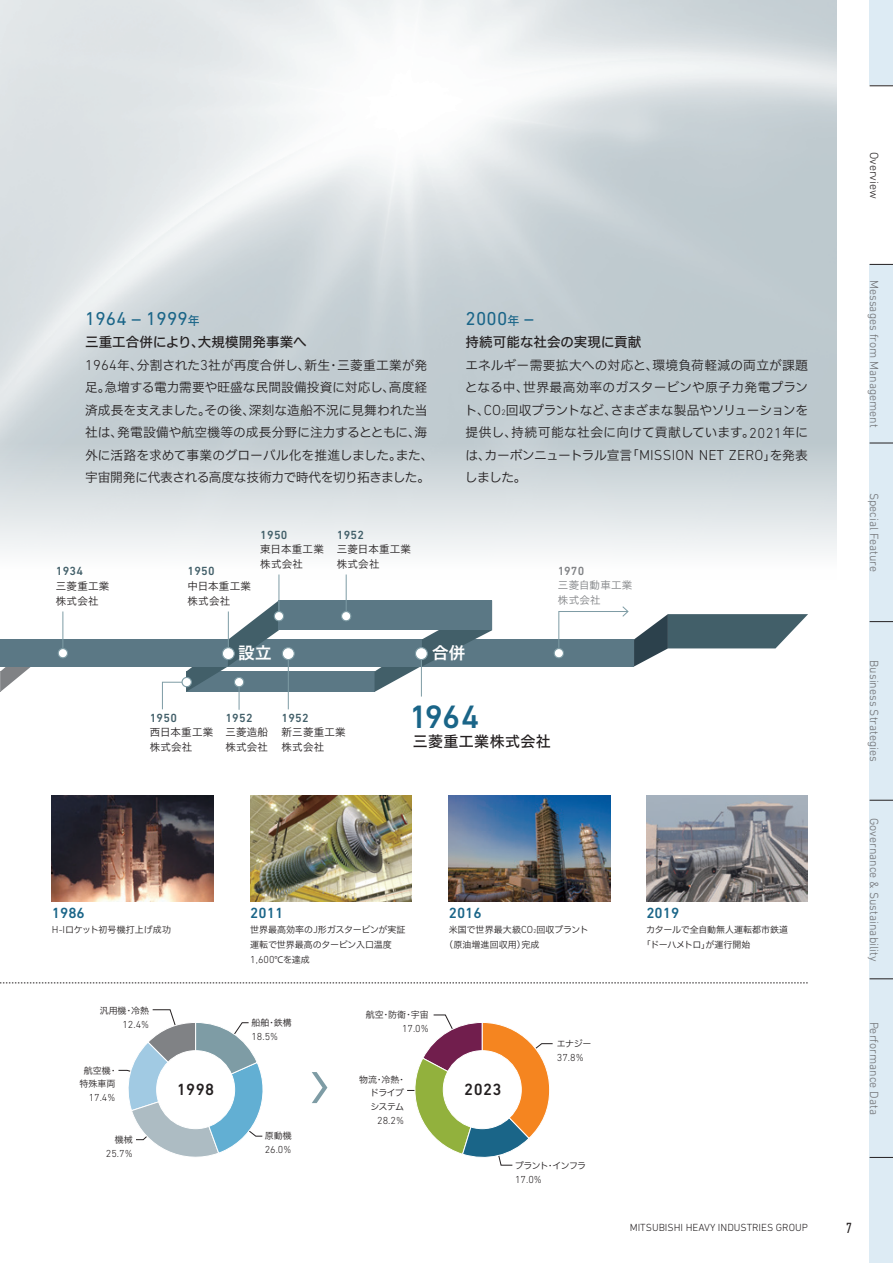
<style>
.page{position:relative;width:893px;height:1263px;background:#fff}
.page>*{position:absolute;margin:0;border:0;box-sizing:border-box;transform-origin:0 0}
.t1{font:500 33px "DIN Next LT Pro";color:#1a6588}
.t2{font:18.9px "DIN Next LT Pro";letter-spacing:.01em;color:#1a6588}
.t3{font:500 16.5px "DIN Next LT Pro";letter-spacing:.02em;color:#231f20}
.t4{font:16.5px "Hiragino UD Sans F Std N W6";color:#fff}
.t5{font:500 15px "DIN Next LT Pro";color:#1a6588}
.t6{font:15px "Hiragino UD Sans F Std N W5";letter-spacing:.025em;color:#231f20}
.t7{font:condensed 15px "DIN Next LT Pro";color:#231f20}
.t8{font:13.5px "Hiragino UD Sans F Std N W5";letter-spacing:.01em;color:#231f20}
.t9{font:12.75px/22.5px "Hiragino UD Sans F Std N W3";letter-spacing:-.005em;color:#231f20}
.t10{font:300 12px "DIN Next LT Pro";color:#6c6d70}
.t11{font:500 12px "DIN Next LT Pro";letter-spacing:.025em;color:#425f69}
.t12{font:300 12px "DIN Next LT Pro";color:#231f20}
.t13{font:500 12px "DIN Next LT Pro";color:#808285}
.t14{font:10.5px/15px "Hiragino UD Sans F Std N W3";letter-spacing:.025em;color:#231f20}
.t15{font:300 10.5px "DIN Next LT Pro";color:#231f20}
.t16{font:10.5px/15px "Hiragino UD Sans F Std N W3";letter-spacing:.025em;color:#808285}
.t17{font:300 10.35px "DIN Next LT Pro";color:#231f20}
.t18{font:9px/15px "Hiragino UD Sans F Std N W3";color:#231f20}
.t19{font:9px/13.5px "Hiragino UD Sans F Std N W3";letter-spacing:-.065em;color:#231f20}
.t20{font:9px "Hiragino UD Sans F Std N W3";letter-spacing:-.085em;color:#231f20}
.s1{font-family:"Hiragino UD Sans F Std N W5";font-size:12px}
.s2{font-family:"DIN Next LT Pro";font-weight:300;font-size:14.7px}
.s3{font-family:"DIN Next LT Pro";font-weight:300;font-size:8.1px}
.s4{font-family:"DIN Next LT Pro";font-weight:300;font-size:10.35px}
.s5{font-family:"Hiragino UD Sans F Std N W3";font-weight:400;font-size:9px}
.s6{font-family:"DIN Next LT Pro";font-weight:300;font-size:5.7px}
</style>
<div class="page">
<img style="left:52px;top:795px;width:161px;height:106px">
<img style="left:250px;top:795px;width:162px;height:106px">
<img style="left:449px;top:795px;width:161px;height:106px">
<img style="left:646px;top:795px;width:162px;height:106px">
<svg style="left:0;top:982px;width:808px;height:1px"></svg>
<svg style="left:312px;top:1072px;width:15px;height:31px"></svg>
<svg style="left:118px;top:1009px;width:145px;height:148px"></svg>
<div style="left:157px;top:1051px;width:78px;height:78px;background:#fff;border-radius:50%"></div>
<div style="left:156px;top:1050px;width:79px;height:79px;border:1px solid #fff;border-radius:50%"></div>
<svg style="left:407px;top:1014px;width:146px;height:151px"></svg>
<div style="left:443px;top:1051px;width:78px;height:78px;background:#fff;border-radius:50%"></div>
<div style="left:443px;top:1050px;width:79px;height:79px;border:1px solid #fff;border-radius:50%"></div>
<div style="left:186px;top:671px;width:189px;height:21px;background:#5b7885"></div>
<svg style="left:0;top:666px;width:31px;height:26px"></svg>
<div style="left:0;top:639px;width:634px;height:27px;background:#5b7885"></div>
<svg style="left:375px;top:630px;width:117px;height:62px"></svg>
<div style="left:279px;top:600px;width:213px;height:30px;background:#5b7885"></div>
<hr style="left:421px;top:654px;width:1px;height:42px;background:#7e9ca5">
<div style="left:415px;top:648px;width:12px;height:11px;background:#fff;border-radius:50%"></div>
<div style="left:415px;top:647px;width:13px;height:13px;border:1px solid #7e9ca5;border-radius:50%"></div>
<hr style="left:288px;top:656px;width:1px;height:53px;background:#7e9ca5">
<div style="left:282px;top:648px;width:12px;height:11px;background:#fff;border-radius:50%"></div>
<div style="left:282px;top:647px;width:13px;height:13px;border:1px solid #7e9ca5;border-radius:50%"></div>
<hr style="left:279px;top:574px;width:1px;height:43px;background:#7e9ca5">
<div style="left:274px;top:611px;width:10px;height:10px;background:#fff;border-radius:50%"></div>
<div style="left:274px;top:611px;width:10px;height:10px;border:1px solid #7e9ca5;border-radius:50%"></div>
<hr style="left:63px;top:611px;width:1px;height:43px;background:#7e9ca5">
<div style="left:58px;top:648px;width:10px;height:10px;background:#fff;border-radius:50%"></div>
<div style="left:58px;top:648px;width:10px;height:10px;border:1px solid #7e9ca5;border-radius:50%"></div>
<svg style="left:558px;top:606px;width:250px;height:60px"></svg>
<div style="left:554px;top:648px;width:9px;height:10px;background:#fff;border-radius:50%"></div>
<div style="left:554px;top:648px;width:10px;height:10px;border:1px solid #7e9ca5;border-radius:50%"></div>
<hr style="left:346px;top:574px;width:1px;height:43px;background:#7e9ca5">
<div style="left:342px;top:611px;width:9px;height:10px;background:#fff;border-radius:50%"></div>
<div style="left:341px;top:611px;width:10px;height:10px;border:1px solid #7e9ca5;border-radius:50%"></div>
<svg style="left:162px;top:600px;width:117px;height:110px"></svg>
<div style="left:182px;top:677px;width:9px;height:10px;background:#fff;border-radius:50%"></div>
<div style="left:182px;top:677px;width:10px;height:10px;border:1px solid #7e9ca5;border-radius:50%"></div>
<div style="left:870px;top:0;width:23px;height:1263px;background:#ddebf4"></div>
<div style="left:870px;top:86px;width:23px;height:178px;background:#fff"></div>
<svg style="left:870px;top:86px;width:23px;height:1px"></svg>
<svg style="left:870px;top:1157px;width:23px;height:1px"></svg>
<svg style="left:870px;top:800px;width:23px;height:1px"></svg>
<svg style="left:870px;top:621px;width:23px;height:1px"></svg>
<svg style="left:870px;top:978px;width:23px;height:1px"></svg>
<svg style="left:870px;top:443px;width:23px;height:1px"></svg>
<svg style="left:870px;top:264px;width:23px;height:1px"></svg>
<p class="t12" style="left:881px;top:152px;width:49px;rotate:90deg">Overview</p>
<h2 class="t2" style="left:85px;top:308px;width:116px">1964 – 1999<span class="s1">年</span></h2>
<p class="t8" style="left:85px;top:332px;width:223px">三重工合併により、大規模開発事業へ</p>
<p class="t9" style="left:85px;top:353px;width:350px"><span class="s2">1964</span>年、分割された<span class="s2">3</span>社が再度合併し、新生・三菱重工業が発足。急増する電力需要や旺盛な民間設備投資に対応し、高度経済成長を支えました。その後、深刻な造船不況に見舞われた当社は、発電設備や航空機等の成長分野に注力するとともに、海外に活路を求めて事業のグローバル化を推進しました。また、宇宙開発に代表される高度な技術力で時代を切り拓きました。</p>
<p class="t11" style="left:56px;top:564px;width:29px">1934</p>
<p class="t14" style="left:56px;top:577px;width:55px">三菱重工業株式会社</p>
<p class="t11" style="left:188px;top:564px;width:29px">1950</p>
<p class="t14" style="left:187px;top:577px;width:65px">中日本重工業株式会社</p>
<p class="t11" style="left:260px;top:528px;width:29px">1950</p>
<p class="t14" style="left:260px;top:541px;width:65px">東日本重工業株式会社</p>
<p class="t11" style="left:337px;top:528px;width:29px">1952</p>
<p class="t14" style="left:337px;top:541px;width:76px">三菱日本重工業株式会社</p>
<h2 class="t2" style="left:466px;top:308px;width:70px">2000<span class="s1">年</span> –</h2>
<p class="t8" style="left:466px;top:332px;width:177px">持続可能な社会の実現に貢献</p>
<p class="t9" style="left:464px;top:353px;width:345px;text-align:justify">エネルギー需要拡大への対応と、環境負荷軽減の両立が課題となる中、世界最高効率のガスタービンや原子力発電プラント、<span class="s2">CO</span><span class="s3">2</span>回収プラントなど、さまざまな製品やソリューションを提供し、持続可能な社会に向けて貢献しています。<span class="s2">2021</span>年には、カーボンニュートラル宣言「<span class="s2">MISSION NET ZERO</span>」を発表しました。</p>
<p class="t13" style="left:558px;top:564px;width:28px">1970</p>
<p class="t16" style="left:558px;top:577px;width:76px">三菱自動車工業株式会社</p>
<p class="t4" style="left:238px;top:640px;width:35px">設立</p>
<p class="t4" style="left:432px;top:641px;width:35px">合併</p>
<p class="t11" style="left:150px;top:711px;width:29px">1950</p>
<p class="t14" style="left:150px;top:724px;width:65px">西日本重工業株式会社</p>
<p class="t11" style="left:225px;top:711px;width:29px">1952</p>
<p class="t14" style="left:225px;top:724px;width:44px">三菱造船株式会社</p>
<p class="t11" style="left:281px;top:711px;width:29px">1952</p>
<p class="t14" style="left:281px;top:724px;width:66px">新三菱重工業株式会社</p>
<h1 class="t1" style="left:409px;top:697px;width:72px">1964</h1>
<p class="t6" style="left:413px;top:730px;width:139px">三菱重工業株式会社</p>
<p class="t10" style="left:881px;top:280px;width:149px;rotate:90deg">Messages from Management</p>
<p class="t10" style="left:881px;top:493px;width:81px;rotate:90deg">Special Feature</p>
<p class="t10" style="left:881px;top:660px;width:103px;rotate:90deg">Business Strategies</p>
<p class="t5" style="left:52px;top:904px;width:34px">1986</p>
<p class="t18" style="left:52px;top:922px;width:121px"><span class="s4">H-I</span>ロケット初号機打上げ成功</p>
<p class="t5" style="left:250px;top:904px;width:34px">2011</p>
<p class="t18" style="left:250px;top:922px;width:157px">世界最高効率の<span class="s4">J</span>形ガスタービンが実証運転で世界最高のタービン入口温度</p>
<p class="t17" style="left:250px;top:954px;width:61px">1,600<span class="s5">℃を達成</span></p>
<p class="t5" style="left:449px;top:904px;width:34px">2016</p>
<p class="t18" style="left:444px;top:922px;width:146px;text-indent:4px">米国で世界最大級<span class="s4">CO</span><span class="s6">2</span>回収プラント（原油増進回収用）完成</p>
<p class="t5" style="left:646px;top:904px;width:34px">2019</p>
<p class="t18" style="left:642px;top:922px;width:148px;text-indent:4px">カタールで全自動無人運転都市鉄道「ドーハメトロ」が運行開始</p>
<p class="t10" style="left:881px;top:818px;width:145px;rotate:90deg">Governance &amp; Sustainability</p>
<p class="t18" style="left:100px;top:1002px;width:51px">汎用機・冷熱</p>
<p class="t17" style="left:122px;top:1018px;width:28px">12.4%</p>
<p class="t18" style="left:79px;top:1063px;width:40px;line-height:13.5px;text-align:center">航空機・特殊車両</p>
<p class="t17" style="left:89px;top:1091px;width:28px">17.4%</p>
<p class="t3" style="left:177px;top:1080px;width:39px">1998</p>
<p class="t18" style="left:251px;top:1015px;width:42px">船舶・鉄構</p>
<p class="t17" style="left:251px;top:1031px;width:28px">18.5%</p>
<p class="t18" style="left:366px;top:1006px;width:64px">航空・防衛・宇宙</p>
<p class="t17" style="left:402px;top:1022px;width:28px">17.0%</p>
<p class="t19" style="left:370px;top:1072px;width:38px;text-indent:-11px">物流・冷熱・ドライブシステム</p>
<p class="t17" style="left:377px;top:1114px;width:28px">28.2%</p>
<p class="t3" style="left:464px;top:1080px;width:39px">2023</p>
<p class="t18" style="left:557px;top:1035px;width:36px">エナジー</p>
<p class="t17" style="left:557px;top:1051px;width:28px">37.8%</p>
<p class="t10" style="left:881px;top:1021px;width:95px;rotate:90deg">Performance Data</p>
<p class="t18" style="left:115px;top:1131px;width:19px">機械</p>
<p class="t17" style="left:106px;top:1147px;width:28px">25.7%</p>
<p class="t18" style="left:265px;top:1128px;width:28px">原動機</p>
<p class="t17" style="left:265px;top:1143px;width:28px">26.0%</p>
<p class="t20" style="left:515px;top:1159px;width:73px">プラント・インフラ</p>
<p class="t17" style="left:515px;top:1173px;width:28px">17.0%</p>
<p class="t15" style="left:630px;top:1222px;width:180px">MITSUBISHI HEAVY INDUSTRIES GROUP</p>
<p class="t7" style="left:846px;top:1219px;width:7px">7</p>
</div>
